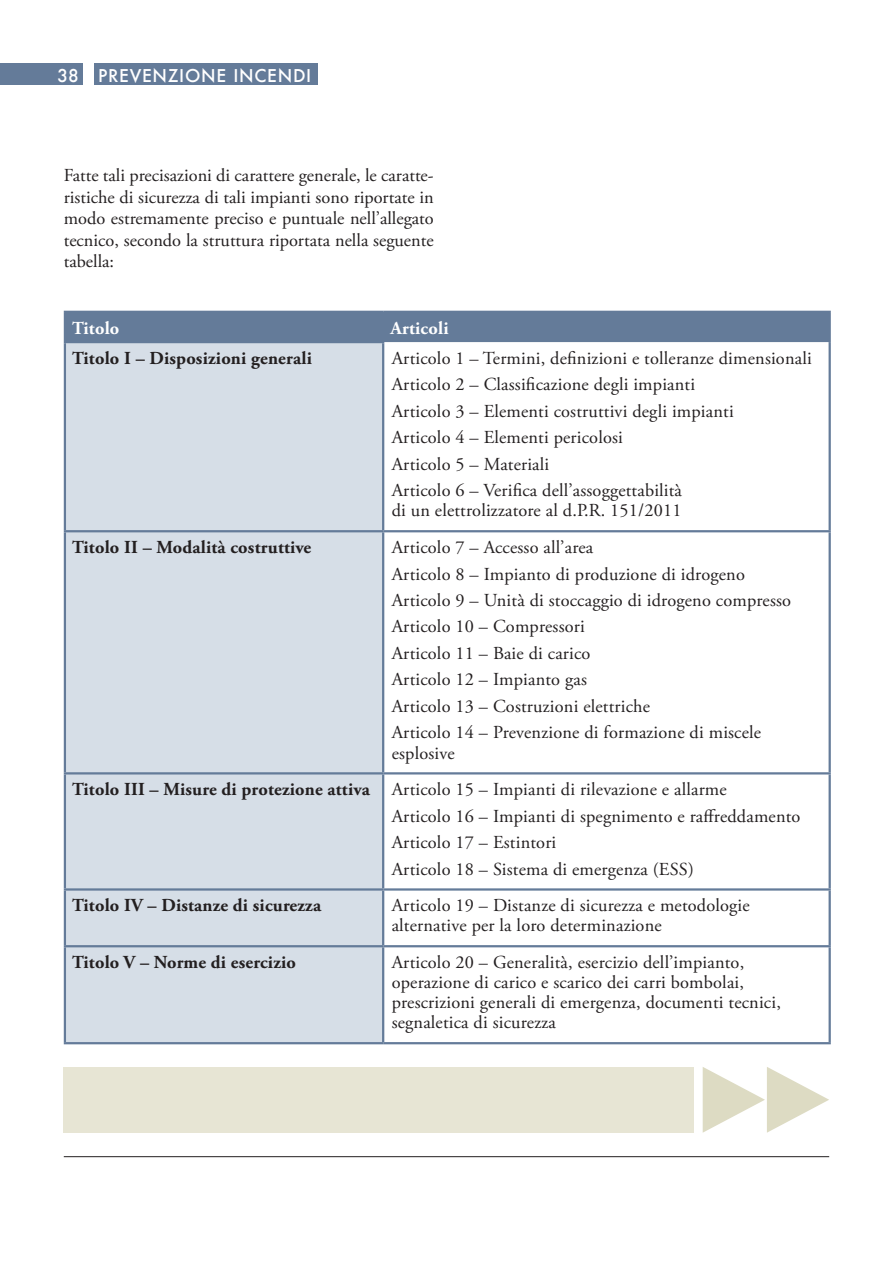
<style>
.page{position:relative;width:893px;height:1263px;background:#fff}
.page>*{position:absolute;margin:0;border:0;box-sizing:border-box;transform-origin:0 0}
.t1{font:18.3px/26.5px "Adobe Garamond Pro";letter-spacing:.01em;color:#231f20}
.t2{font:700 18.3px "Adobe Garamond Pro";letter-spacing:.01em;color:#231f20}
.t3{font:700 18.3px "Adobe Garamond Pro";letter-spacing:.01em;color:#fff}
.t4{font:500 17.25px "Futura";letter-spacing:.04em;color:#fff}
.s1{font-weight:700}
</style>
<div class="page">
<hr style="left:64px;top:1156px;width:765px;height:1px;background:#231f20">
<div style="left:0;top:64px;width:83px;height:21px;background:#647b99"></div>
<div style="left:94px;top:64px;width:223px;height:21px;background:#647b99"></div>
<div style="left:66px;top:313px;width:763px;height:29px;background:#647b99"></div>
<div style="left:66px;top:343px;width:316px;height:699px;background:#d6dee7"></div>
<hr style="left:64px;top:311px;width:319px;height:2px;background:#647b99">
<hr style="left:64px;top:313px;width:2px;height:28px;background:#647b99">
<hr style="left:383px;top:311px;width:448px;height:2px;background:#647b99">
<hr style="left:382px;top:313px;width:2px;height:28px;background:#647b99">
<hr style="left:829px;top:313px;width:2px;height:29px;background:#647b99">
<hr style="left:64px;top:341px;width:320px;height:2px;background:#647b99">
<hr style="left:64px;top:343px;width:2px;height:187px;background:#647b99">
<hr style="left:64px;top:530px;width:319px;height:2px;background:#647b99">
<hr style="left:64px;top:532px;width:2px;height:240px;background:#647b99">
<hr style="left:382px;top:532px;width:2px;height:240px;background:#647b99">
<hr style="left:829px;top:532px;width:2px;height:240px;background:#647b99">
<hr style="left:64px;top:772px;width:319px;height:2px;background:#647b99">
<hr style="left:64px;top:774px;width:2px;height:114px;background:#647b99">
<hr style="left:383px;top:772px;width:448px;height:2px;background:#647b99">
<hr style="left:382px;top:774px;width:2px;height:114px;background:#647b99">
<hr style="left:829px;top:774px;width:2px;height:114px;background:#647b99">
<hr style="left:64px;top:888px;width:319px;height:3px;background:#647b99">
<hr style="left:64px;top:891px;width:2px;height:54px;background:#647b99">
<hr style="left:383px;top:888px;width:448px;height:3px;background:#647b99">
<hr style="left:382px;top:891px;width:2px;height:54px;background:#647b99">
<hr style="left:829px;top:891px;width:2px;height:54px;background:#647b99">
<hr style="left:64px;top:945px;width:319px;height:2px;background:#647b99">
<hr style="left:64px;top:947px;width:2px;height:95px;background:#647b99">
<hr style="left:383px;top:945px;width:448px;height:2px;background:#647b99">
<hr style="left:382px;top:947px;width:2px;height:95px;background:#647b99">
<hr style="left:829px;top:947px;width:2px;height:95px;background:#647b99">
<hr style="left:64px;top:1042px;width:319px;height:2px;background:#647b99">
<hr style="left:383px;top:1042px;width:448px;height:2px;background:#647b99">
<hr style="left:382px;top:343px;width:2px;height:187px;background:#647b99">
<hr style="left:829px;top:342px;width:2px;height:188px;background:#647b99">
<hr style="left:383px;top:530px;width:448px;height:2px;background:#647b99">
<div style="left:64px;top:1067px;width:630px;height:66px;background:#e7e5d4"></div>
<svg style="left:703px;top:1067px;width:126px;height:66px"></svg>
<p class="t4" style="left:57px;top:63px;width:255px">38 PREVENZIONE INCENDI</p>
<p class="t1" style="left:64px;top:165px;width:371px;line-height:21.6px;text-align:justify">Fatte tali precisazioni di carattere generale, le caratte&shy;ristiche di sicurezza di tali impianti sono riportate in modo estremamente preciso e puntuale nell’allegato tecnico, secondo la struttura riportata nella seguente tabella:</p>
<p class="t3" style="left:72px;top:317px;width:49px">Titolo</p>
<p class="t3" style="left:390px;top:317px;width:60px">Articoli</p>
<p class="t2" style="left:72px;top:347px;width:241px">Titolo I – Disposizioni generali</p>
<p class="t1" style="left:392px;top:345px;width:422px">Articolo 1 – Termini, definizioni e tolleranze dimensionali Articolo 2 – Classificazione degli impianti<br>Articolo 3 – Elementi costruttivi degli impianti<br>Articolo 4 – Elementi pericolosi<br>Articolo 5 – Materiali<br>Articolo 6 – Verifica dell’assoggettabilità</p>
<p class="t1" style="left:392px;top:498px;width:291px">di un elettrolizzatore al d.P.R. 151/2011</p>
<p class="t2" style="left:72px;top:537px;width:241px">Titolo II – Modalità costruttive</p>
<p class="t1" style="left:392px;top:535px;width:401px">Articolo 7 – Accesso all’area<br>Articolo 8 – Impianto di produzione di idrogeno Articolo 9 – Unità di stoccaggio di idrogeno compresso Articolo 10 – Compressori<br>Articolo 11 – Baie di carico<br>Articolo 12 – Impianto gas<br>Articolo 13 – Costruzioni elettriche<br>Articolo 14 – Prevenzione di formazione di miscele</p>
<p class="t1" style="left:72px;top:735px;width:656px;line-height:36.6px;text-indent:320px">esplosive<br><span class="s1">Titolo III – Misure di protezione attiva</span> Articolo 15 – Impianti di rilevazione e allarme</p>
<p class="t1" style="left:392px;top:803px;width:410px">Articolo 16 – Impianti di spegnimento e raffreddamento<br>Articolo 17 – Estintori<br>Articolo 18 – Sistema di emergenza (ESS)</p>
<p class="t2" style="left:72px;top:895px;width:250px">Titolo IV – Distanze di sicurezza</p>
<p class="t1" style="left:392px;top:896px;width:360px;line-height:20.1px">Articolo 19 – Distanze di sicurezza e metodologie alternative per la loro determinazione</p>
<p class="t2" style="left:72px;top:951px;width:225px">Titolo V – Norme di esercizio</p>
<p class="t1" style="left:392px;top:953px;width:391px;line-height:20.1px">Articolo 20 – Generalità, esercizio dell’impianto, operazione di carico e scarico dei carri bombolai, prescrizioni generali di emergenza, documenti tecnici, segnaletica di sicurezza</p>
</div>
